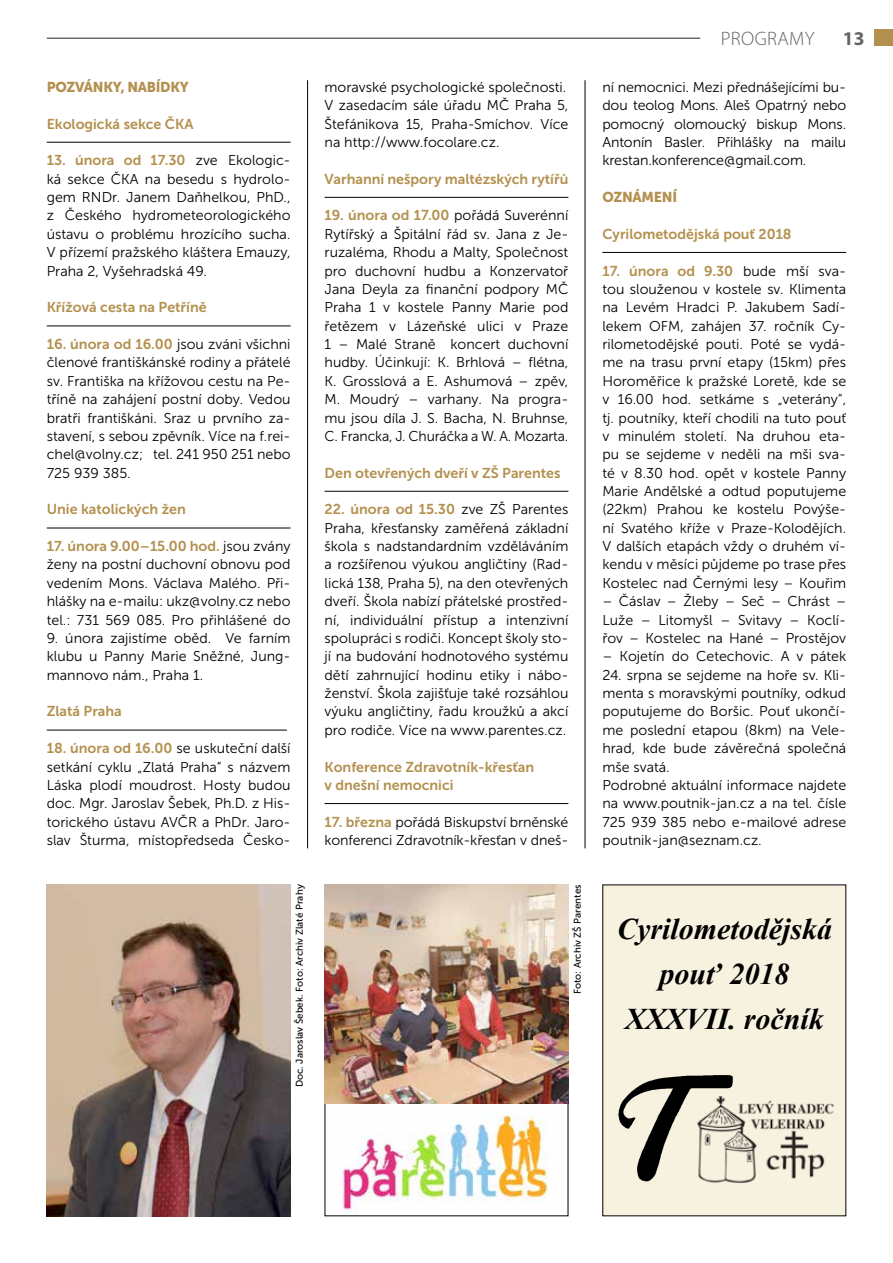
<style>
.page{position:relative;width:893px;height:1263px;background:#fff}
.page>*{position:absolute;margin:0;border:0;box-sizing:border-box;transform-origin:0 0}
.t1{font:italic 700 30px/45px "Times New Roman";color:#000;text-align:center}
.t2{font:300 19.5px "Myriad Pro";letter-spacing:.02em;color:#636466}
.t3{font:700 19.5px "Myriad Pro";color:#636466}
.t4{font:14.25px/18.3px "Museo Sans 300";color:#000;text-align:justify}
.t5{font:14.25px/18.3px "Museo Sans 700";color:#b3904e}
.t6{font:14.25px "Museo Sans 900";letter-spacing:-.02em;color:#b3904e}
.t7{font:9.75px "Museo Sans 500";color:#000}
.s1{font-family:"Museo Sans 300";color:#000}
.s2{font-family:"Museo Sans 700";color:#b3904e}
</style>
<div class="page">
<hr style="left:47px;top:38px;width:653px;height:1px;background:#000">
<div style="left:875px;top:29px;width:18px;height:17px;background:#b3904e"></div>
<hr style="left:307px;top:80px;width:1px;height:768px;background:#000">
<hr style="left:585px;top:80px;width:1px;height:768px;background:#000">
<hr style="left:47px;top:142px;width:244px;height:1px;background:#000">
<hr style="left:47px;top:326px;width:244px;height:1px;background:#000">
<hr style="left:47px;top:528px;width:244px;height:1px;background:#000">
<hr style="left:47px;top:730px;width:240px;height:1px;background:#000">
<hr style="left:325px;top:197px;width:243px;height:1px;background:#000">
<hr style="left:325px;top:491px;width:243px;height:1px;background:#000">
<hr style="left:325px;top:803px;width:243px;height:1px;background:#000">
<hr style="left:602px;top:252px;width:244px;height:1px;background:#000">
<img style="left:47px;top:884px;width:244px;height:332px">
<img style="left:327px;top:1103px;width:239px;height:111px">
<img style="left:325px;top:884px;width:243px;height:219px">
<div style="left:603px;top:885px;width:243px;height:331px;background:#f7f1e0"></div>
<img style="left:618px;top:1075px;width:115px;height:107px">
<img style="left:695px;top:1094px;width:139px;height:89px">
<p class="t6" style="left:47px;top:79px;width:144px">POZVÁNKY, NABÍDKY</p>
<p class="t5" style="left:47px;top:114px;width:148px">Ekologická sekce ČKA</p>
<p class="t5" style="left:47px;top:151px;width:245px">13. února od 17.30 <span class="s1">zve Ekologic-</span></p>
<p class="t4" style="left:47px;top:170px;width:245px">ká sekce ČKA na besedu s hydrolo&shy;gem RNDr. Janem Daňhelkou, PhD., z Českého hydrometeorologického ústavu o problému hrozícího sucha.<br>V přízemí pražského kláštera Emauzy, Praha 2, Vyšehradská 49.</p>
<p class="t5" style="left:47px;top:298px;width:161px">Křížová cesta na Petříně</p>
<p class="t4" style="left:47px;top:335px;width:245px"><span class="s2">16. února od 16.00</span> jsou zváni všichni členové františkánské rodiny a přátelé sv. Františka na křížovou cestu na Pe&shy;tříně na zahájení postní doby. Vedou bratři františkáni. Sraz u prvního za&shy;stavení, s sebou zpěvník. Více na f.rei&shy;chel@volny.cz; tel. 241 950 251 nebo 725 939 385.</p>
<p class="t5" style="left:47px;top:500px;width:140px">Unie katolických žen</p>
<p class="t5" style="left:47px;top:537px;width:245px">17. února 9.00–15.00 hod. <span class="s1">jsou zvány</span></p>
<p class="t4" style="left:47px;top:555px;width:245px">ženy na postní duchovní obnovu pod vedením Mons. Václava Malého. Při&shy;hlášky na e-mailu: ukz@volny.cz nebo tel.: 731 569 085. Pro přihlášené do</p>
<p class="t4" style="left:47px;top:629px;width:245px">9. února zajistíme oběd. Ve farním klubu u Panny Marie Sněžné, Jung&shy;mannovo nám., Praha 1.</p>
<p class="t5" style="left:47px;top:702px;width:77px">Zlatá Praha</p>
<p class="t4" style="left:47px;top:739px;width:245px"><span class="s2">18. února od 16.00</span> se uskuteční další setkání cyklu „Zlatá Praha“ s názvem Láska plodí moudrost. Hosty budou doc. Mgr. Jaroslav Šebek, Ph.D. z His&shy;torického ústavu AVČR a PhDr. Jaro&shy;slav Šturma, místopředseda Česko-</p>
<p class="t4" style="left:325px;top:78px;width:245px;text-align:left">moravské psychologické společnosti.<br>V zasedacím sále úřadu MČ Praha 5, Štefánikova 15, Praha-Smíchov. Více na http://www.focolare.cz.</p>
<p class="t5" style="left:325px;top:170px;width:245px">Varhanní nešpory maltézských rytířů</p>
<p class="t5" style="left:325px;top:206px;width:245px">19. února od 17.00 <span class="s1">pořádá Suverénní</span></p>
<p class="t4" style="left:325px;top:225px;width:245px">Rytířský a Špitální řád sv. Jana z Je&shy;ruzaléma, Rhodu a Malty, Společnost pro duchovní hudbu a Konzervatoř Jana Deyla za finanční podpory MČ Praha 1 v kostele Panny Marie pod řetězem v Lázeňské ulici v Praze 1 – Malé Straně koncert duchovní hudby. Účinkují: K. Brhlová – flétna, K. Grosslová a E. Ashumová – zpěv, M. Moudrý – varhany. Na progra&shy;mu jsou díla J. S. Bacha, N. Bruhnse, C. Francka, J. Churáčka a W. A. Mozarta.</p>
<p class="t5" style="left:325px;top:464px;width:237px">Den otevřených dveří v ZŠ Parentes</p>
<p class="t5" style="left:325px;top:500px;width:245px">22. února od 15.30 <span class="s1">zve ZŠ Parentes</span></p>
<p class="t4" style="left:325px;top:519px;width:245px">Praha, křesťansky zaměřená základní škola s nadstandardním vzděláváním a rozšířenou výukou angličtiny (Rad&shy;lická 138, Praha 5), na den otevřených dveří. Škola nabízí přátelské prostřed&shy;ní, individuální přístup a intenzivní spolupráci s rodiči. Koncept školy sto&shy;jí na budování hodnotového systému dětí zahrnující hodinu etiky i nábo&shy;ženství. Škola zajišťuje také rozsáhlou výuku angličtiny, řadu kroužků a akcí pro rodiče. Více na www.parentes.cz.</p>
<p class="t5" style="left:325px;top:757px;width:211px">Konference Zdravotník-křesťan v dnešní nemocnici</p>
<p class="t4" style="left:325px;top:813px;width:245px"><span class="s2">17. března</span> pořádá Biskupství brněnské konferenci Zdravotník-křesťan v dneš-</p>
<p class="t7" style="left:294px;top:1087px;width:204px;rotate:-90deg">Doc. Jaroslav Šebek. Foto: Archiv Zlaté Prahy</p>
<p class="t7" style="left:572px;top:994px;width:111px;rotate:-90deg">Foto: Archiv ZŠ Parentes</p>
<h2 class="t2" style="left:721px;top:26px;width:95px">PROGRAMY</h2>
<h2 class="t3" style="left:843px;top:25px;width:23px">13</h2>
<p class="t4" style="left:602px;top:78px;width:245px">ní nemocnici. Mezi přednášejícími bu&shy;dou teolog Mons. Aleš Opatrný nebo pomocný olomoucký biskup Mons.<br>Antonín Basler. Přihlášky na mailu krestan.konference@gmail.com.</p>
<p class="t6" style="left:602px;top:189px;width:76px">OZNÁMENÍ</p>
<p class="t5" style="left:602px;top:225px;width:191px">Cyrilometodějská pouť 2018</p>
<p class="t5" style="left:602px;top:261px;width:245px">17. února od 9.30 <span class="s1">bude mší sva-</span></p>
<p class="t4" style="left:602px;top:280px;width:245px">tou slouženou v kostele sv. Klimenta na Levém Hradci P. Jakubem Sadí&shy;lekem OFM, zahájen 37. ročník Cy&shy;rilometodějské pouti. Poté se vydá&shy;me na trasu první etapy (15 km) přes Horoměřice k pražské Loretě, kde se v 16.00 hod. setkáme s „veterány“, tj. poutníky, kteří chodili na tuto pouť v minulém století. Na druhou eta&shy;pu se sejdeme v neděli na mši sva&shy;té v 8.30 hod. opět v kostele Panny Marie Andělské a odtud poputujeme (22 km) Prahou ke kostelu Povýše&shy;ní Svatého kříže v Praze-Kolodějích.<br>V dalších etapách vždy o druhém ví&shy;kendu v měsíci půjdeme po trase přes Kostelec nad Černými lesy – Kouřim</p>
<p class="t4" style="left:602px;top:592px;width:245px">– Čáslav – Žleby – Seč – Chrást – Luže – Litomyšl – Svitavy – Koclí&shy;řov – Kostelec na Hané – Prostějov</p>
<p class="t4" style="left:602px;top:647px;width:245px">– Kojetín do Cetechovic. A v pátek</p>
<p class="t4" style="left:602px;top:666px;width:245px;text-align:left">24. srpna se sejdeme na hoře sv. Kli&shy;menta s moravskými poutníky, odkud poputujeme do Boršic. Pouť ukončí&shy;me poslední etapou (8 km) na Vele&shy;hrad, kde bude závěrečná společná mše svatá.<br>Podrobné aktuální informace najdete na www.poutnik-jan.cz a na tel. čísle<br>725 939 385 nebo e-mailové adrese poutnik-jan@seznam.cz.</p>
<h1 class="t1" style="left:617px;top:905px;width:217px">Cyrilometodějská pouť 2018<br>XXXVII. ročník</h1>
</div>
